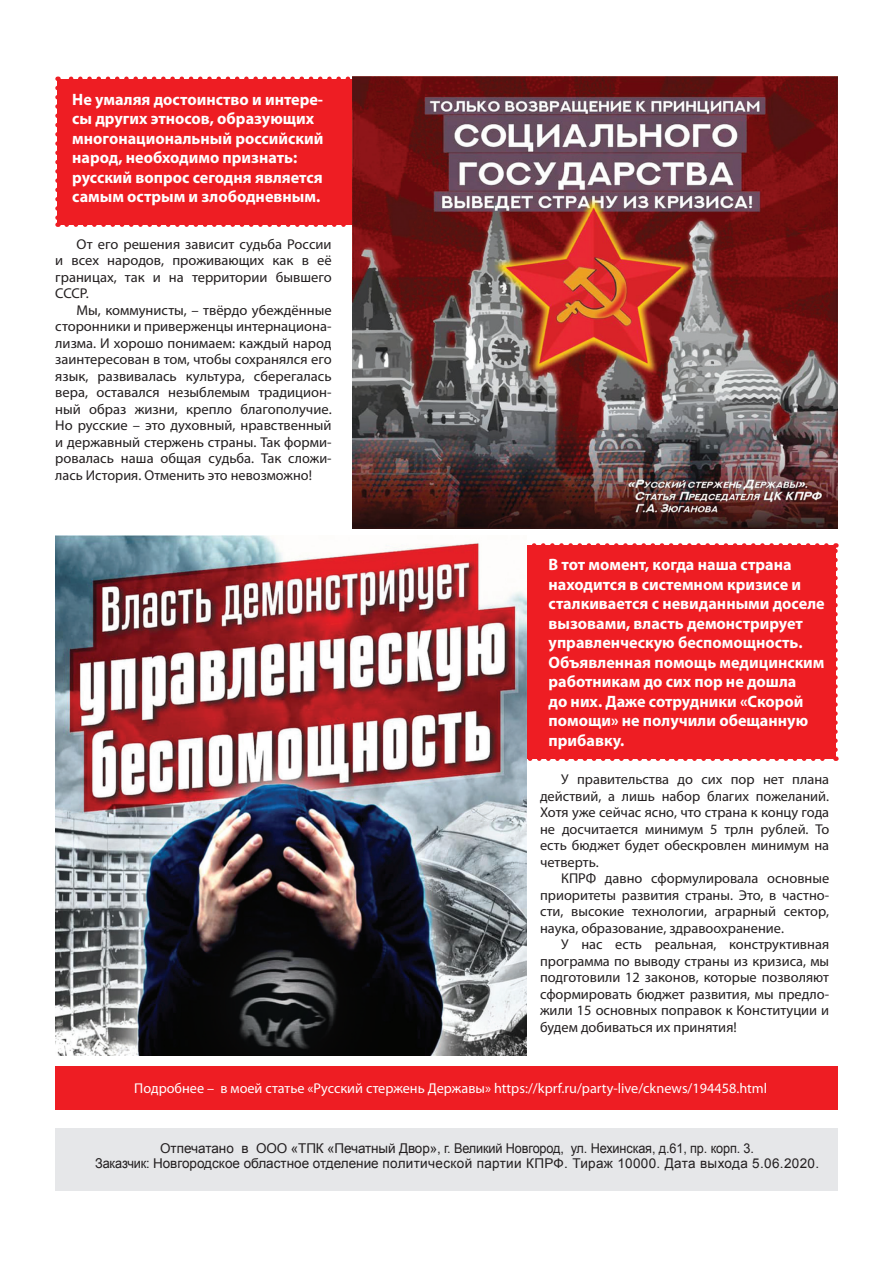
<style>
.page{position:relative;width:893px;height:1263px;background:#fff}
.page>*{position:absolute;margin:0;border:0;box-sizing:border-box;transform-origin:0 0}
.t1{font:700 16.5px/19.5px "Myriad Pro";color:#fff}
.t2{font:14.25px/16.5px "Myriad Pro";color:#231f20;text-align:justify}
.t3{font:14.25px "Myriad Pro";color:#fff}
.t4{font:13.5px/15px "Arial";color:#231f20;text-align:center}
</style>
<div class="page">
<div style="left:58px;top:79px;width:299px;height:146px;background:#ee1d23"></div>
<svg style="left:55px;top:88px;width:5px;height:139px"></svg>
<svg style="left:67px;top:225px;width:279px;height:2px"></svg>
<svg style="left:58px;top:77px;width:290px;height:2px"></svg>
<div style="left:55px;top:1066px;width:783px;height:44px;background:#ee1d23"></div>
<div style="left:55px;top:1128px;width:783px;height:63px;background:#e6e7e9"></div>
<img style="left:352px;top:77px;width:486px;height:451px">
<div style="left:521px;top:545px;width:314px;height:214px;background:#ee1d23"></div>
<svg style="left:530px;top:756px;width:306px;height:5px"></svg>
<svg style="left:833px;top:543px;width:5px;height:207px"></svg>
<svg style="left:526px;top:543px;width:300px;height:5px"></svg>
<img style="left:55px;top:535px;width:471px;height:520px">
<p class="t1" style="left:72px;top:89px;width:253px">Не умаляя достоинство и интере&shy;сы других этносов, образующих многонациональный российский народ, необходимо признать: русский вопрос сегодня является самым острым и злободневным.</p>
<p class="t2" style="left:55px;top:236px;width:278px;text-indent:21px">От его решения зависит судьба России и всех народов, проживающих как в её границах, так и на территории бывшего СССР.</p>
<p class="t2" style="left:55px;top:301px;width:278px;text-indent:21px">Мы, коммунисты, – твёрдо убеждённые сторонники и приверженцы интернациона&shy;лизма. И хорошо понимаем: каждый народ заинтересован в том, чтобы сохранялся его язык, развивалась культура, сберегалась вера, оставался незыблемым традицион&shy;ный образ жизни, крепло благополучие.<br>Но русские – это духовный, нравственный и державный стержень страны. Так форми&shy;ровалась наша общая судьба. Так сложи&shy;лась История. Отменить это невозможно!</p>
<p class="t1" style="left:549px;top:554px;width:278px">В тот момент, когда наша страна находится в системном кризисе и сталкивается с невиданными доселе вызовами, власть демонстрирует управленческую беспомощность.<br>Объявленная помощь медицинским работникам до сих пор не дошла<br>до них. Даже сотрудники «Скорой помощи» не получили обещанную прибавку.</p>
<p class="t2" style="left:540px;top:771px;width:291px;text-indent:21px">У правительства до сих пор нет плана действий, а лишь набор благих пожеланий.<br>Хотя уже сейчас ясно, что страна к концу года не досчитается минимум 5 трлн рублей. То есть бюджет будет обескровлен минимум на четверть.</p>
<p class="t2" style="left:540px;top:870px;width:291px;text-indent:21px">КПРФ давно сформулировала основные приоритеты развития страны. Это, в частно&shy;сти, высокие технологии, аграрный сектор, наука, образование, здравоохранение.</p>
<p class="t2" style="left:540px;top:936px;width:291px;text-indent:21px">У нас есть реальная, конструктивная программа по выводу страны из кризиса, мы подготовили 1 2 законов, которые позволяют сформировать бюджет развития, мы предло&shy;жили 1 5 основных поправок к Конституции и будем добиваться их принятия!</p>
<p class="t3" style="left:134px;top:1079px;width:634px">Подробнее – в моей статье «Русский стержень Державы» https://kprf.ru/party-live/cknews/1 94458.html</p>
<p class="t4" style="left:95px;top:1140px;width:725px">Отпечатано в ООО «ТПК «Печатный Двор», г. Великий Новгород, ул. Нехинская, д.61, пр. корп. 3.<br>Заказчик: Новгородское областное отделение политической партии КПРФ. Тираж 10000. Дата выхода 5.06.2020.</p>
</div>
